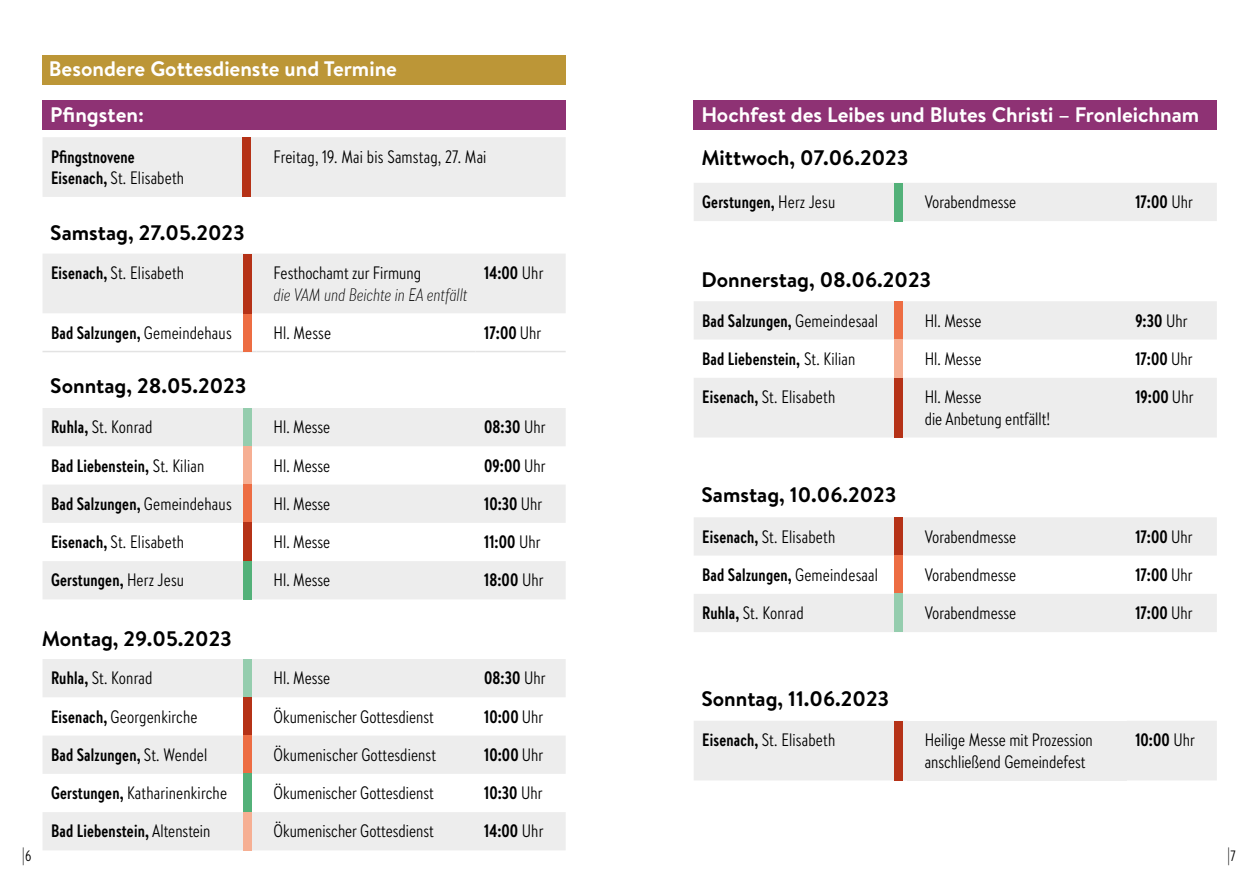
<style>
.page{position:relative;width:1259px;height:893px;background:#fff}
.page>*{position:absolute;margin:0;border:0;box-sizing:border-box;transform-origin:0 0}
.t1{font:700 21px "Brandon Text";color:#000}
.t2{font:700 21px "Brandon Text";color:#fff}
.t3{font:18px/21.6px "Brandon Text Cond";color:#000}
.t4{font:700 18px/21.6px "Brandon Text Cond";letter-spacing:.01em;color:#000}
.t5{font:italic 300 18px "Brandon Text Cond";color:#000}
.s1{font-weight:400}
.s2{font-weight:700}
.s3{font-size:15px}
</style>
<div class="page">
<div style="left:43px;top:55px;width:523px;height:30px;background:#bc9637"></div>
<div style="left:43px;top:100px;width:523px;height:30px;background:#8e3274"></div>
<div style="left:693px;top:100px;width:523px;height:30px;background:#8e3274"></div>
<svg style="left:43px;top:408px;width:523px;height:191px;fill:#ededed"></svg>
<svg style="left:43px;top:659px;width:523px;height:191px;fill:#ededed"></svg>
<div style="left:694px;top:183px;width:522px;height:38px;background:#ededed"></div>
<div style="left:694px;top:721px;width:522px;height:59px;background:#ededed"></div>
<div style="left:907px;top:721px;width:219px;height:59px;background:#ededed"></div>
<div style="left:43px;top:254px;width:523px;height:59px;background:#ededed"></div>
<hr style="left:43px;top:351px;width:214px;height:1px;background:#e3e3e3">
<hr style="left:257px;top:351px;width:219px;height:1px;background:#e3e3e3">
<hr style="left:476px;top:351px;width:90px;height:1px;background:#e3e3e3">
<svg style="left:694px;top:301px;width:522px;height:136px;fill:#ededed"></svg>
<svg style="left:694px;top:517px;width:522px;height:115px;fill:#ededed"></svg>
<div style="left:43px;top:137px;width:523px;height:60px;background:#ededed"></div>
<div style="left:242px;top:137px;width:9px;height:60px;background:#b53217"></div>
<div style="left:243px;top:313px;width:8px;height:39px;background:#ed6d43"></div>
<div style="left:243px;top:408px;width:8px;height:38px;background:#95cdae"></div>
<div style="left:243px;top:659px;width:8px;height:38px;background:#95cdae"></div>
<div style="left:894px;top:183px;width:8px;height:38px;background:#53b179"></div>
<div style="left:894px;top:721px;width:8px;height:59px;background:#b53217"></div>
<div style="left:243px;top:446px;width:8px;height:39px;background:#f6af93"></div>
<div style="left:243px;top:697px;width:8px;height:39px;background:#b53217"></div>
<div style="left:243px;top:485px;width:8px;height:38px;background:#ed6d43"></div>
<div style="left:243px;top:736px;width:8px;height:38px;background:#ed6d43"></div>
<div style="left:243px;top:523px;width:8px;height:38px;background:#b53217"></div>
<div style="left:243px;top:774px;width:8px;height:38px;background:#53b179"></div>
<div style="left:243px;top:561px;width:8px;height:38px;background:#53b179"></div>
<div style="left:243px;top:812px;width:8px;height:38px;background:#f6af93"></div>
<div style="left:243px;top:254px;width:8px;height:59px;background:#b53217"></div>
<div style="left:894px;top:301px;width:8px;height:39px;background:#ed6d43"></div>
<div style="left:894px;top:517px;width:8px;height:39px;background:#b53217"></div>
<div style="left:894px;top:340px;width:8px;height:38px;background:#f6af93"></div>
<div style="left:894px;top:556px;width:8px;height:38px;background:#ed6d43"></div>
<div style="left:894px;top:378px;width:8px;height:59px;background:#b53217"></div>
<div style="left:894px;top:594px;width:8px;height:38px;background:#95cdae"></div>
<p class="t2" style="left:49px;top:54px;width:350px">Besondere Gottesdienste und Termine</p>
<p class="t2" style="left:50px;top:100px;width:95px">Pfingsten:</p>
<p class="t2" style="left:701px;top:100px;width:499px">Hochfest des Leibes und Blutes Christi – Fronleichnam</p>
<p class="t1" style="left:701px;top:143px;width:209px">Mittwoch, 07.06.2023</p>
<p class="t4" style="left:51px;top:145px;width:135px">Pfingstnovene<br>Eisenach, <span class="s1">St. Elisabeth</span></p>
<p class="t3" style="left:274px;top:145px;width:214px">Freitag, 19. Mai bis Samstag, 27. Mai</p>
<p class="t1" style="left:50px;top:218px;width:196px">Samstag, 27.05.2023</p>
<p class="t3" style="left:51px;top:261px;width:135px"><span class="s2">Eisenach,</span> St. Elisabeth</p>
<p class="t3" style="left:274px;top:261px;width:149px">Festhochamt zur Firmung</p>
<p class="t5" style="left:274px;top:282px;width:195px">die VAM und Beichte in EA entfällt</p>
<p class="t4" style="left:484px;top:261px;width:61px">14:00 <span class="s1">Uhr</span></p>
<p class="t4" style="left:51px;top:321px;width:182px">Bad Salzungen, <span class="s1">Gemeindehaus</span></p>
<p class="t3" style="left:274px;top:321px;width:59px">Hl. Messe</p>
<p class="t4" style="left:484px;top:321px;width:59px">17:00 <span class="s1">Uhr</span></p>
<p class="t1" style="left:50px;top:371px;width:198px">Sonntag, 28.05.2023</p>
<p class="t3" style="left:51px;top:416px;width:103px"><span class="s2">Ruhla,</span> St. Konrad</p>
<p class="t3" style="left:274px;top:416px;width:58px">Hl. Messe</p>
<p class="t4" style="left:484px;top:416px;width:63px">08:30 <span class="s1">Uhr</span></p>
<p class="t4" style="left:51px;top:454px;width:155px">Bad Liebenstein, <span class="s1">St. Kilian</span></p>
<p class="t3" style="left:274px;top:454px;width:58px">Hl. Messe</p>
<p class="t4" style="left:484px;top:454px;width:63px">09:00 <span class="s1">Uhr</span></p>
<p class="t4" style="left:51px;top:492px;width:182px">Bad Salzungen, <span class="s1">Gemeindehaus</span></p>
<p class="t3" style="left:274px;top:492px;width:58px">Hl. Messe</p>
<p class="t4" style="left:484px;top:492px;width:60px">10:30 <span class="s1">Uhr</span></p>
<p class="t3" style="left:51px;top:531px;width:135px"><span class="s2">Eisenach,</span> St. Elisabeth</p>
<p class="t3" style="left:274px;top:531px;width:58px">Hl. Messe</p>
<p class="t4" style="left:484px;top:530px;width:58px">11:00 <span class="s1">Uhr</span></p>
<p class="t4" style="left:51px;top:569px;width:135px">Gerstungen, <span class="s1">Herz Jesu</span></p>
<p class="t3" style="left:274px;top:569px;width:58px">Hl. Messe</p>
<p class="t4" style="left:484px;top:569px;width:61px">18:00 <span class="s1">Uhr</span></p>
<p class="t1" style="left:42px;top:624px;width:192px">Montag, 29.05.2023</p>
<p class="t3" style="left:51px;top:667px;width:103px"><span class="s2">Ruhla,</span> St. Konrad</p>
<p class="t3" style="left:274px;top:667px;width:58px">Hl. Messe</p>
<p class="t4" style="left:484px;top:667px;width:63px">08:30 <span class="s1">Uhr</span></p>
<p class="t3" style="left:51px;top:705px;width:148px"><span class="s2">Eisenach,</span> Georgenkirche</p>
<p class="t3" style="left:274px;top:705px;width:162px">Ökumenischer Gottesdienst</p>
<p class="t4" style="left:484px;top:705px;width:61px">10:00 <span class="s1">Uhr</span></p>
<p class="t4" style="left:51px;top:743px;width:158px">Bad Salzungen, <span class="s1">St. Wendel</span></p>
<p class="t3" style="left:274px;top:743px;width:164px">Ökumenischer Gottesdienst</p>
<p class="t4" style="left:484px;top:743px;width:61px">10:00 <span class="s1">Uhr</span></p>
<p class="t3" style="left:51px;top:782px;width:177px"><span class="s2">Gerstungen,</span> Katharinenkirche</p>
<p class="t3" style="left:274px;top:782px;width:162px">Ökumenischer Gottesdienst</p>
<p class="t4" style="left:484px;top:781px;width:60px">10:30 <span class="s1">Uhr</span></p>
<p class="t4" style="left:51px;top:820px;width:161px">Bad Liebenstein, <span class="s1">Altenstein</span></p>
<p class="t3" style="left:274px;top:820px;width:162px">Ökumenischer Gottesdienst</p>
<p class="t4" style="left:484px;top:820px;width:61px">14:00 <span class="s1">Uhr</span></p>
<p class="t4" style="left:702px;top:190px;width:135px">Gerstungen, <span class="s1">Herz Jesu</span></p>
<p class="t3" style="left:924px;top:191px;width:93px">Vorabendmesse</p>
<p class="t4" style="left:1135px;top:190px;width:59px">17:00 <span class="s1">Uhr</span></p>
<p class="t1" style="left:701px;top:265px;width:231px">Donnerstag, 08.06.2023</p>
<p class="t4" style="left:702px;top:309px;width:177px">Bad Salzungen, <span class="s1">Gemeindesaal</span></p>
<p class="t3" style="left:924px;top:309px;width:58px">Hl. Messe</p>
<p class="t4" style="left:1135px;top:309px;width:54px">9:30 <span class="s1">Uhr</span></p>
<p class="t4" style="left:702px;top:347px;width:155px">Bad Liebenstein, <span class="s1">St. Kilian</span></p>
<p class="t3" style="left:924px;top:347px;width:58px">Hl. Messe</p>
<p class="t4" style="left:1135px;top:347px;width:59px">17:00 <span class="s1">Uhr</span></p>
<p class="t3" style="left:702px;top:386px;width:135px"><span class="s2">Eisenach,</span> St. Elisabeth</p>
<p class="t3" style="left:924px;top:386px;width:127px">Hl. Messe<br>die Anbetung entfällt!</p>
<p class="t4" style="left:1135px;top:385px;width:60px">19:00 <span class="s1">Uhr</span></p>
<p class="t1" style="left:701px;top:480px;width:197px">Samstag, 10.06.2023</p>
<p class="t3" style="left:702px;top:525px;width:135px"><span class="s2">Eisenach,</span> St. Elisabeth</p>
<p class="t3" style="left:924px;top:525px;width:93px">Vorabendmesse</p>
<p class="t4" style="left:1135px;top:525px;width:59px">17:00 <span class="s1">Uhr</span></p>
<p class="t4" style="left:702px;top:563px;width:177px">Bad Salzungen, <span class="s1">Gemeindesaal</span></p>
<p class="t3" style="left:924px;top:563px;width:93px">Vorabendmesse</p>
<p class="t4" style="left:1135px;top:563px;width:59px">17:00 <span class="s1">Uhr</span></p>
<p class="t3" style="left:702px;top:602px;width:103px"><span class="s2">Ruhla,</span> St. Konrad</p>
<p class="t3" style="left:924px;top:602px;width:93px">Vorabendmesse</p>
<p class="t4" style="left:1135px;top:601px;width:59px">17:00 <span class="s1">Uhr</span></p>
<p class="t1" style="left:701px;top:684px;width:189px">Sonntag, 11.06.2023</p>
<p class="t3" style="left:702px;top:728px;width:135px"><span class="s2">Eisenach,</span> St. Elisabeth</p>
<p class="t3" style="left:924px;top:728px;width:170px">Heilige Messe mit Prozession anschließend Gemeindefest</p>
<p class="t4" style="left:1135px;top:728px;width:61px">10:00 <span class="s1">Uhr</span></p>
<p class="t3" style="left:22px;top:843px;width:11px">|<span class="s3">6</span></p>
<p class="t3" style="left:1227px;top:843px;width:10px">|<span class="s3">7</span></p>
</div>
